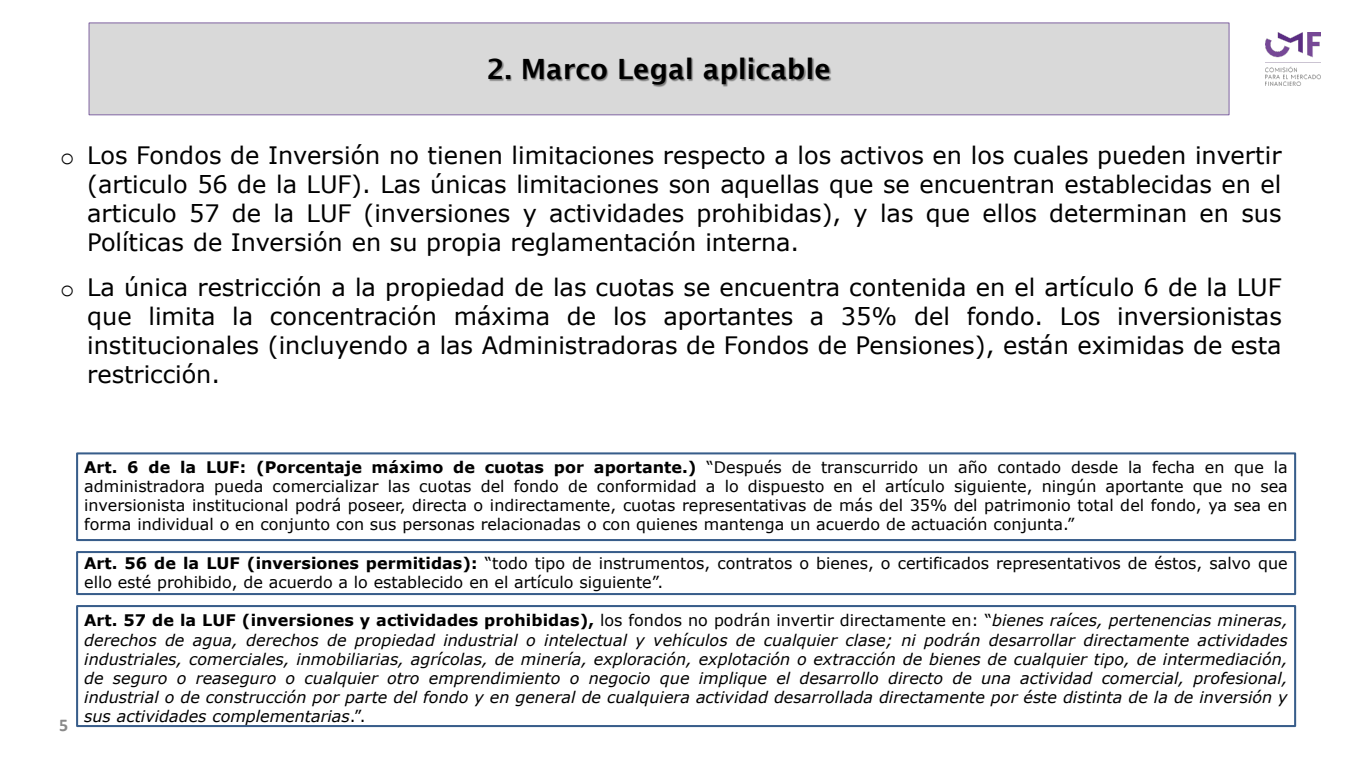
<style>
.page{position:relative;width:1366px;height:768px;background:#fff}
.page>*{position:absolute;margin:0;border:0;box-sizing:border-box;transform-origin:0 0}
.t1{font:600 28px "Lucida Sans";color:#000}
.t2{font:24px/28.8px "Verdana";color:#000;text-align:justify}
.t3{font:700 18px "Calibri";color:#898989}
.t4{font:italic 16px/19.1px "Verdana";color:#000;text-align:justify}
.t5{font:16px/19.2px "Verdana";color:#000;text-align:justify}
.s1{font-family:"Courier New"}
.s2{font-weight:700}
.s3{font-weight:700;font-style:normal}
.s4{font-style:normal}
</style>
<div class="page">
<img style="left:1265px;top:32px;width:56px;height:54px">
<div style="left:89px;top:23px;width:1140px;height:92px;background:#d9d9d9;border:1px solid #8064a2"></div>
<img style="left:489px;top:58px;width:342px;height:29px">
<div style="left:76px;top:452px;width:1220px;height:89px;border:2px solid #385d8a"></div>
<div style="left:76px;top:551px;width:1220px;height:44px;border:2px solid #385d8a"></div>
<div style="left:76px;top:605px;width:1220px;height:122px;border:2px solid #385d8a"></div>
<h1 class="t1" style="left:487px;top:53px;width:345px">2. Marco Legal aplicable</h1>
<p class="t2" style="left:87px;top:141px;width:1196px;text-indent:-27px"><span class="s1">o</span> Los Fondos de Inversión no tienen limitaciones respecto a los activos en los cuales pueden invertir (articulo 56 de la LUF). Las únicas limitaciones son aquellas que se encuentran establecidas en el articulo 57 de la LUF (inversiones y actividades prohibidas), y las que ellos determinan en sus Políticas de Inversión en su propia reglamentación interna.</p>
<p class="t2" style="left:87px;top:273px;width:1196px;text-indent:-27px"><span class="s1">o</span> La única restricción a la propiedad de las cuotas se encuentra contenida en el artículo 6 de la LUF que limita la concentración máxima de los aportantes a 35% del fondo. Los inversionistas institucionales (incluyendo a las Administradoras de Fondos de Pensiones), están eximidas de esta restricción.</p>
<p class="t3" style="left:59px;top:712px;width:11px">5</p>
<p class="t5" style="left:84px;top:457px;width:1205px"><span class="s2">Art. 6 de la LUF: (Porcentaje máximo de cuotas por aportante.)</span> “Después de transcurrido un año contado desde la fecha en que la administradora pueda comercializar las cuotas del fondo de conformidad a lo dispuesto en el artículo siguiente, ningún aportante que no sea inversionista institucional podrá poseer, directa o indirectamente, cuotas representativas de más del 35% del patrimonio total del fondo, ya sea en forma individual o en conjunto con sus personas relacionadas o con quienes mantenga un acuerdo de actuación conjunta.”</p>
<p class="t5" style="left:84px;top:553px;width:1205px"><span class="s2">Art. 56 de la LUF (inversiones permitidas):</span> “todo tipo de instrumentos, contratos o bienes, o certificados representativos de éstos, salvo que ello esté prohibido, de acuerdo a lo establecido en el artículo siguiente”.</p>
<p class="t4" style="left:84px;top:611px;width:1205px"><span class="s3">Art. 57 de la LUF (inversiones y actividades prohibidas),</span> <span class="s4">los fondos no podrán invertir directamente en: “</span>bienes raíces, pertenencias mineras, derechos de agua, derechos de propiedad industrial o intelectual y vehículos de cualquier clase; ni podrán desarrollar directamente actividades industriales, comerciales, inmobiliarias, agrícolas, de minería, exploración, explotación o extracción de bienes de cualquier tipo, de intermediación, de seguro o reaseguro o cualquier otro emprendimiento o negocio que implique el desarrollo directo de una actividad comercial, profesional, industrial o de construcción por parte del fondo y en general de cualquiera actividad desarrollada directamente por éste distinta de la de inversión y sus actividades complementarias<span class="s4">.”.</span></p>
</div>
